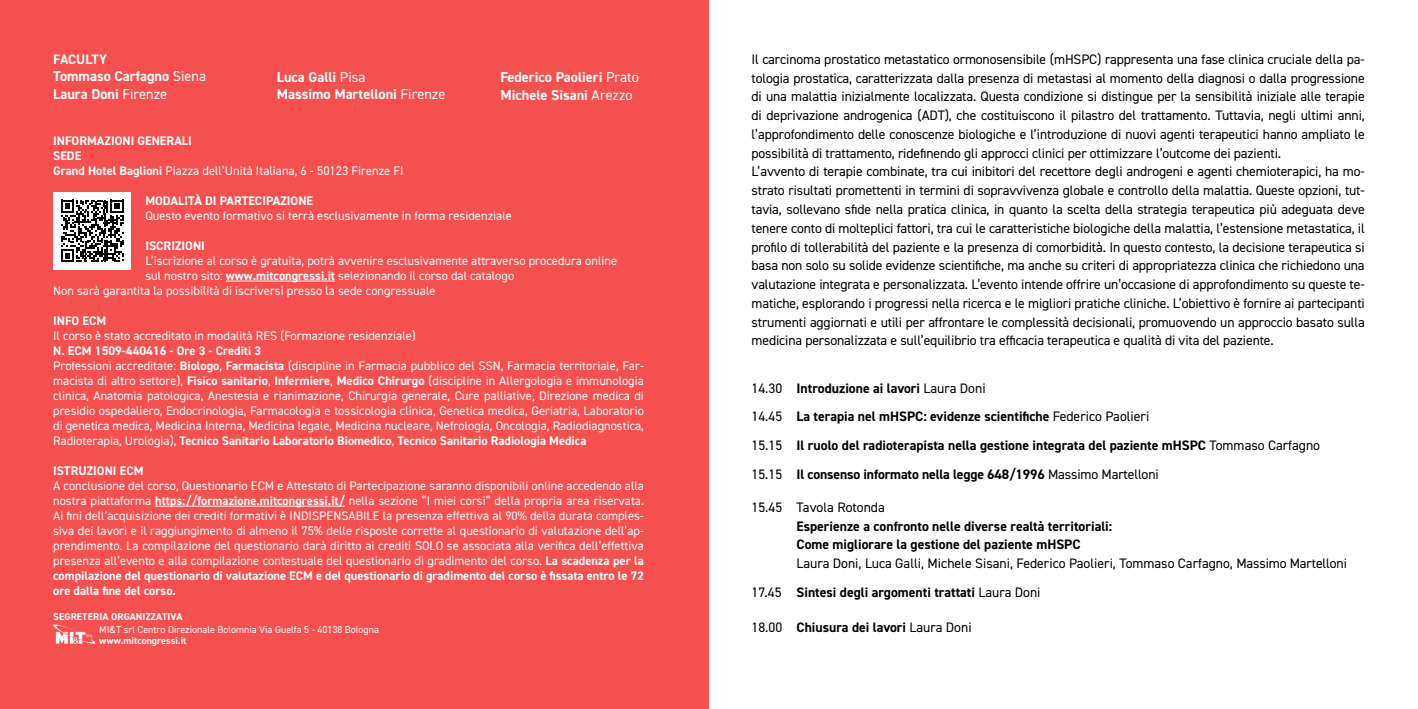
<style>
.page{position:relative;width:1418px;height:709px;background:#fff}
.page>*{position:absolute;margin:0;border:0;box-sizing:border-box;transform-origin:0 0}
.t1{font:700 14.38px/17.5px "DIN2014";color:#fff}
.t2{font:13.75px/18.8px "DIN2014";letter-spacing:-.01em;color:#000}
.t3{font:700 13.75px/28.8px "DIN2014";color:#000}
.t4{font:700 13.75px "DIN2014";letter-spacing:-.01em;color:#fff}
.t5{font:12.5px/15px "DIN2014";color:#fff}
.t6{font:700 12.5px/15px "DIN2014";color:#fff}
.t7{font:10px "DIN2014";color:#fff}
.t8{font:700 10px "DIN2014";letter-spacing:.005em;color:#fff}
.s1{font-weight:400}
.s2{font-weight:700}
</style>
<div class="page">
<div style="left:0;top:0;width:709px;height:709px;background:#f54f4f"></div>
<hr style="left:226px;top:281px;width:109px;height:1px;background:#fff">
<hr style="left:155px;top:506px;width:190px;height:1px;background:#fff">
<svg style="left:53px;top:624px;width:43px;height:20px"></svg>
<div style="left:53px;top:192px;width:78px;height:78px;background:#fff"></div>
<svg style="left:61px;top:200px;width:62px;height:62px"></svg>
<p class="t4" style="left:53px;top:50px;width:55px">FACULTY</p>
<p class="t1" style="left:53px;top:67px;width:154px">Tommaso Carfagno <span class="s1">Siena<br></span>Laura Doni <span class="s1">Firenze</span></p>
<p class="t1" style="left:277px;top:68px;width:170px">Luca Galli <span class="s1">Pisa<br></span>Massimo Martelloni <span class="s1">Firenze</span></p>
<p class="t1" style="left:500px;top:68px;width:140px;line-height:18px">Federico Paolieri <span class="s1">Prato<br></span>Michele Sisani <span class="s1">Arezzo</span></p>
<p class="t6" style="left:53px;top:133px;width:352px">INFORMAZIONI GENERALI<br>SEDE<br>Grand Hotel Baglioni <span class="s1">Piazza dell’Unità Italiana, 6 - 50123 Firenze FI</span></p>
<p class="t6" style="left:145px;top:193px;width:169px">MODALITÀ DI PARTECIPAZIONE</p>
<p class="t5" style="left:145px;top:208px;width:368px">Questo evento formativo si terrà esclusivamente in forma residenziale</p>
<p class="t6" style="left:145px;top:238px;width:61px">ISCRIZIONI</p>
<p class="t5" style="left:145px;top:253px;width:473px">L’iscrizione al corso è gratuita, potrà avvenire esclusivamente attraverso procedura online</p>
<p class="t5" style="left:145px;top:268px;width:370px">sul nostro sito: <span class="s2">www.mitcongressi.it</span> selezionando il corso dal catalogo</p>
<p class="t5" style="left:53px;top:283px;width:384px">Non sarà garantita la possibilità di iscriversi presso la sede congressuale</p>
<p class="t6" style="left:53px;top:313px;width:55px">INFO ECM</p>
<p class="t5" style="left:53px;top:328px;width:364px">Il corso è stato accreditato in modalità RES (Formazione residenziale)</p>
<p class="t5" style="left:53px;top:343px;width:592px"><span class="s2">N. ECM 1509-440416 - Ore 3 - Crediti 3<br></span>Professioni accreditate: <span class="s2">Biologo</span>, <span class="s2">Farmacista</span> (discipline in Farmacia pubblico del SSN, Farmacia territoriale, Far&shy;macista di altro settore), <span class="s2">Fisico sanitario</span>, <span class="s2">Infermiere</span>, <span class="s2">Medico Chirurgo</span> (discipline in Allergologia e immunologia clinica, Anatomia patologica, Anestesia e rianimazione, Chirurgia generale, Cure palliative, Direzione medica di presidio ospedaliero, Endocrinologia, Farmacologia e tossicologia clinica, Genetica medica, Geriatria, Laboratorio di genetica medica, Medicina Interna, Medicina legale, Medicina nucleare, Nefrologia, Oncologia, Radiodiagnostica, Radioterapia, Urologia), <span class="s2">Tecnico Sanitario Laboratorio Biomedico</span>, <span class="s2">Tecnico Sanitario Radiologia Medica</span></p>
<p class="t6" style="left:53px;top:463px;width:92px">ISTRUZIONI ECM</p>
<p class="t5" style="left:53px;top:478px;width:592px;text-align:justify">A conclusione del corso, Questionario ECM e Attestato di Partecipazione saranno disponibili online accedendo alla nostra piattaforma <span class="s2">https://formazione.mitcongressi.it/</span> nella sezione “I miei corsi” della propria area riservata.<br>Ai fini dell’acquisizione dei crediti formativi è INDISPENSABILE la presenza effettiva al 90% della durata comples&shy;siva dei lavori e il raggiungimento di almeno il 75% delle risposte corrette al questionario di valutazione dell’ap&shy;prendimento. La compilazione del questionario darà diritto ai crediti SOLO se associata alla verifica dell’effettiva presenza all’evento e alla compilazione contestuale del questionario di gradimento del corso. <span class="s2">La scadenza per la compilazione del questionario di valutazione ECM e del questionario di gradimento del corso è fissata entro le 72 ore dalla fine del corso.</span></p>
<p class="t8" style="left:53px;top:610px;width:131px">SEGRETERIA ORGANIZZATIVA</p>
<p class="t7" style="left:99px;top:623px;width:281px">MI&amp;T srl Centro Direzionale Bolomnia Via Guelfa 5 - 40138 Bologna</p>
<p class="t8" style="left:99px;top:634px;width:89px">www.mitcongressi.it</p>
<p class="t2" style="left:751px;top:50px;width:615px">Il carcinoma prostatico metastatico ormonosensibile (mHSPC) rappresenta una fase clinica cruciale della pa&shy;tologia prostatica, caratterizzata dalla presenza di metastasi al momento della diagnosi o dalla progressione di una malattia inizialmente localizzata. Questa condizione si distingue per la sensibilità iniziale alle terapie di deprivazione androgenica (ADT), che costituiscono il pilastro del trattamento. Tuttavia, negli ultimi anni, l’approfondimento delle conoscenze biologiche e l’introduzione di nuovi agenti terapeutici hanno ampliato le possibilità di trattamento, ridefinendo gli approcci clinici per ottimizzare l’outcome dei pazienti.<br>L’avvento di terapie combinate, tra cui inibitori del recettore degli androgeni e agenti chemioterapici, ha mo&shy;strato risultati promettenti in termini di sopravvivenza globale e controllo della malattia. Queste opzioni, tut&shy;tavia, sollevano sfide nella pratica clinica, in quanto la scelta della strategia terapeutica più adeguata deve tenere conto di molteplici fattori, tra cui le caratteristiche biologiche della malattia, l’estensione metastatica, il profilo di tollerabilità del paziente e la presenza di comorbidità. In questo contesto, la decisione terapeutica si basa non solo su solide evidenze scientifiche, ma anche su criteri di appropriatezza clinica che richiedono una valutazione integrata e personalizzata. L’evento intende offrire un’occasione di approfondimento su queste te&shy;matiche, esplorando i progressi nella ricerca e le migliori pratiche cliniche. L’obiettivo è fornire ai partecipanti strumenti aggiornati e utili per affrontare le complessità decisionali, promuovendo un approccio basato sulla medicina personalizzata e sull’equilibrio tra efficacia terapeutica e qualità di vita del paziente.</p>
<p class="t3" style="left:751px;top:373px;width:570px"><span class="s1">14.30</span> Introduzione ai lavori <span class="s1">Laura Doni<br>14.45</span> La terapia nel mHSPC: evidenze scientifiche <span class="s1">Federico Paolieri<br>15.15</span> Il ruolo del radioterapista nella gestione integrata del paziente mHSPC <span class="s1">Tommaso Carfagno 15.15</span> Il consenso informato nella legge 648/1996 <span class="s1">Massimo Martelloni</span></p>
<p class="t2" style="left:751px;top:497px;width:135px">15.45 Tavola Rotonda</p>
<p class="t3" style="left:796px;top:516px;width:317px;line-height:18.8px">Esperienze a confronto nelle diverse realtà territoriali:<br>Come migliorare la gestione del paziente mHSPC</p>
<p class="t2" style="left:751px;top:548px;width:597px;line-height:28.8px;text-indent:45px">Laura Doni, Luca Galli, Michele Sisani, Federico Paolieri, Tommaso Carfagno, Massimo Martelloni<br>17.45 <span class="s2">Sintesi degli argomenti trattati</span> Laura Doni</p>
<p class="t3" style="left:751px;top:613px;width:222px"><span class="s1">18.00</span> Chiusura dei lavori <span class="s1">Laura Doni</span></p>
</div>
